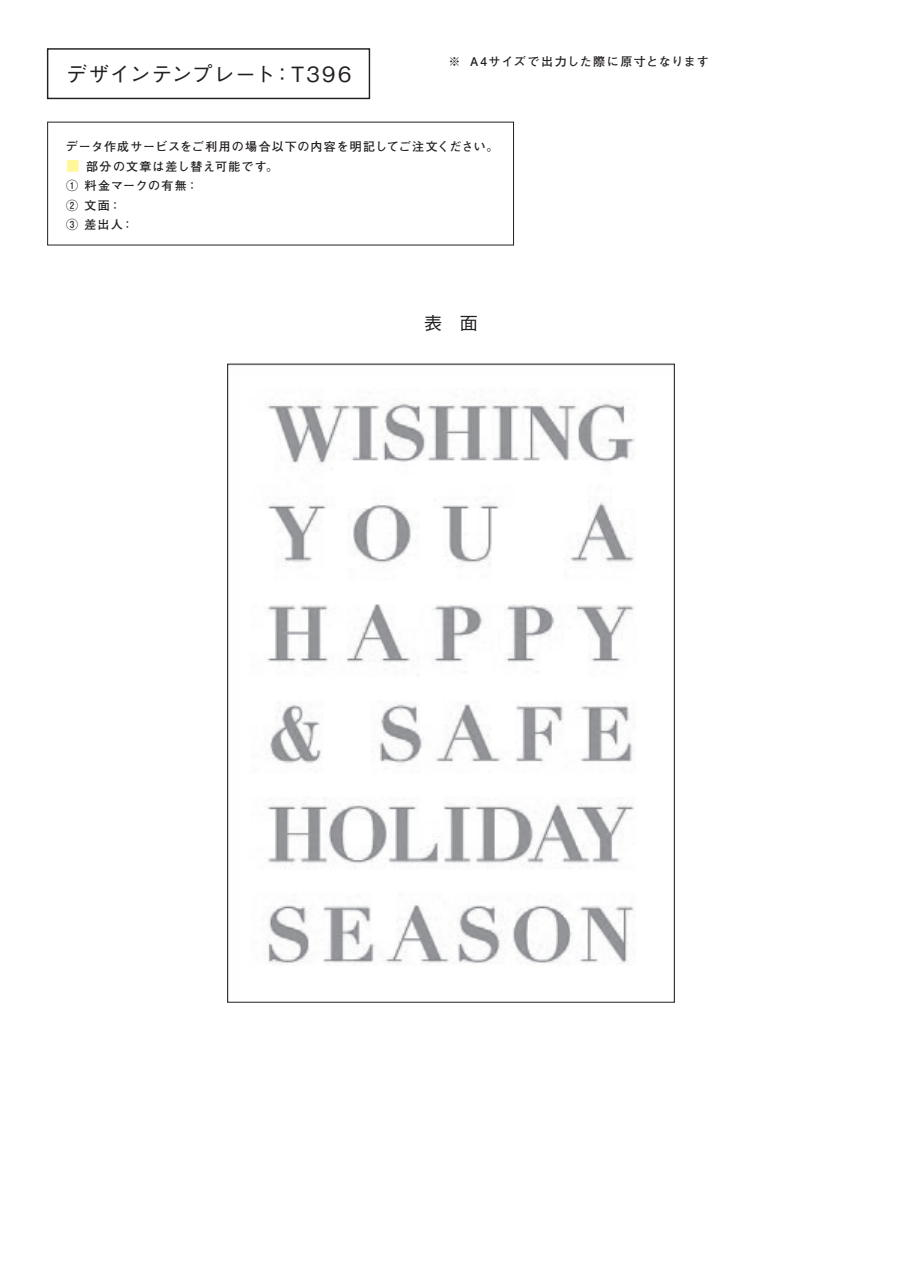
<style>
.page{position:relative;width:902px;height:1272px;background:#fff}
.page>*{position:absolute;margin:0;border:0;box-sizing:border-box;transform-origin:0 0}
.t1{font:500 21px "Gothic BBB Pro";letter-spacing:.035em;color:#231f20}
.t2{font:500 18px "Gothic BBB Pro";color:#231f20}
.t3{font:700 12px/19.5px "Futo Go B101 Pro";letter-spacing:.08em;color:#231f20}
.t4{font:700 12px "Futo Go B101 Pro";letter-spacing:.1em;color:#231f20}
.s1{font-size:13.5px;color:#fff79a}
</style>
<div class="page">
<img style="left:267px;top:400px;width:368px;height:565px">
<div style="left:47px;top:48px;width:323px;height:51px;border:1px solid #231f20"></div>
<h1 class="t1" style="left:66px;top:57px;width:287px">デザインテンプレート：T39 6</h1>
<p class="t4" style="left:448px;top:52px;width:262px">※ A4サイズで出力した際に原寸となります</p>
<p class="t3" style="left:66px;top:135px;width:434px">データ作成サービスをご利用の場合以下の内容を明記してご注文ください。</p>
<p class="t3" style="left:66px;top:155px;width:213px"><span class="s1">■</span> 部分の文章は差し替え可能です。<br>① 料金マークの有無：<br>② 文面：<br>③ 差出人：</p>
<h2 class="t2" style="left:424px;top:309px;width:55px">表 面</h2>
</div>
